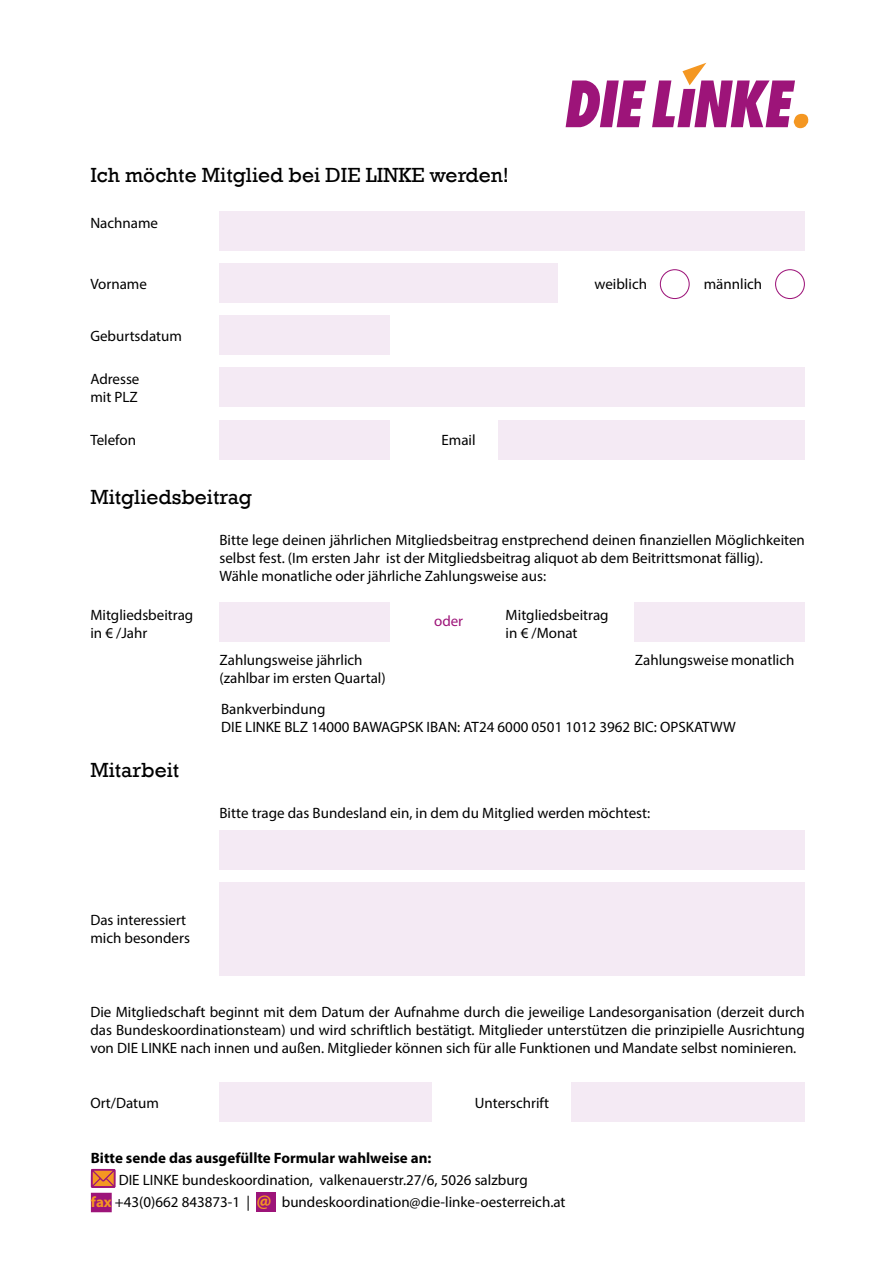
<style>
.page{position:relative;width:893px;height:1263px;background:#fff}
.page>*{position:absolute;margin:0;border:0;box-sizing:border-box;transform-origin:0 0}
.t1{font:21px "Rockwell";color:#000}
.t2{font:15px/18px "Myriad Pro";color:#000}
.t3{font:700 15px "Myriad Pro";color:#000}
.t4{font:15px "Myriad Pro";color:#9d1479}
.s1{font-weight:700;color:#f49722}
.s2{font-weight:700;font-size:19.5px;color:#f49722}
</style>
<div class="page">
<svg style="left:652px;top:63px;width:156px;height:65px"></svg>
<svg style="left:566px;top:81px;width:80px;height:46px"></svg>
<div style="left:220px;top:602px;width:170px;height:39px;background:#f4eaf4"></div>
<div style="left:635px;top:602px;width:170px;height:39px;background:#f4eaf4"></div>
<div style="left:220px;top:212px;width:585px;height:39px;background:#f4eaf4"></div>
<div style="left:220px;top:316px;width:170px;height:39px;background:#f4eaf4"></div>
<div style="left:220px;top:368px;width:585px;height:39px;background:#f4eaf4"></div>
<div style="left:220px;top:420px;width:170px;height:39px;background:#f4eaf4"></div>
<div style="left:498px;top:420px;width:307px;height:39px;background:#f4eaf4"></div>
<div style="left:220px;top:264px;width:338px;height:39px;background:#f4eaf4"></div>
<div style="left:660px;top:269px;width:30px;height:30px;border:1px solid #9d1479;border-radius:50%"></div>
<div style="left:775px;top:269px;width:30px;height:30px;border:1px solid #9d1479;border-radius:50%"></div>
<div style="left:91px;top:1193px;width:21px;height:19px;background:#9d1479"></div>
<svg style="left:90px;top:1168px;width:26px;height:20px"></svg>
<div style="left:256px;top:1192px;width:19px;height:19px;background:#9d1479"></div>
<div style="left:571px;top:1083px;width:234px;height:39px;background:#f4eaf4"></div>
<div style="left:220px;top:1083px;width:212px;height:39px;background:#f4eaf4"></div>
<div style="left:220px;top:882px;width:585px;height:94px;background:#f4eaf4"></div>
<div style="left:220px;top:830px;width:585px;height:40px;background:#f4eaf4"></div>
<h1 class="t1" style="left:90px;top:163px;width:420px">Ich möchte Mitglied bei DIE LINKE werden!</h1>
<p class="t2" style="left:90px;top:214px;width:69px">Nachname</p>
<p class="t2" style="left:90px;top:275px;width:58px">Vorname</p>
<p class="t2" style="left:594px;top:275px;width:54px">weiblich</p>
<p class="t2" style="left:704px;top:275px;width:60px">männlich</p>
<p class="t2" style="left:90px;top:327px;width:93px">Geburtsdatum</p>
<p class="t2" style="left:90px;top:370px;width:51px">Adresse mit PLZ</p>
<p class="t2" style="left:90px;top:431px;width:47px">Telefon</p>
<p class="t2" style="left:441px;top:431px;width:36px">Email</p>
<h1 class="t1" style="left:90px;top:484px;width:163px">Mitgliedsbeitrag</h1>
<p class="t2" style="left:220px;top:530px;width:587px">Bitte lege deinen jährlichen Mitgliedsbeitrag enstprechend deinen finanziellen Möglichkeiten selbst fest. (Im ersten Jahr ist der Mitgliedsbeitrag aliquot ab dem Beitrittsmonat fällig).<br>Wähle monatliche oder jährliche Zahlungsweise aus:</p>
<p class="t2" style="left:90px;top:606px;width:104px">Mitgliedsbeitrag in € /Jahr</p>
<p class="t2" style="left:506px;top:606px;width:104px">Mitgliedsbeitrag in € /Monat</p>
<p class="t2" style="left:220px;top:651px;width:145px">Zahlungsweise jährlich</p>
<p class="t2" style="left:635px;top:651px;width:161px">Zahlungsweise monatlich</p>
<p class="t2" style="left:220px;top:669px;width:168px">(zahlbar im ersten Quartal)</p>
<p class="t4" style="left:434px;top:612px;width:31px">oder</p>
<h1 class="t1" style="left:90px;top:757px;width:90px">Mitarbeit</h1>
<p class="t2" style="left:221px;top:700px;width:516px">Bankverbindung<br>DIE LINKE BLZ 14000 BAWAGPSK IBAN: AT24 6000 0501 1012 3962 BIC: OPSKATWW</p>
<p class="t2" style="left:220px;top:803px;width:432px">Bitte trage das Bundesland ein, in dem du Mitglied werden möchtest:</p>
<p class="t2" style="left:90px;top:911px;width:101px">Das interessiert mich besonders</p>
<p class="t2" style="left:90px;top:1002px;width:716px;text-align:justify">Die Mitgliedschaft beginnt mit dem Datum der Aufnahme durch die jeweilige Landesorganisation (derzeit durch das Bundeskoordinationsteam) und wird schriftlich bestätigt. Mitglieder unterstützen die prinzipielle Ausrichtung von DIE LINKE nach innen und außen. Mitglieder können sich für alle Funktionen und Mandate selbst nominieren.</p>
<p class="t2" style="left:90px;top:1094px;width:70px">Ort/Datum</p>
<p class="t2" style="left:475px;top:1094px;width:76px">Unterschrift</p>
<p class="t3" style="left:91px;top:1148px;width:342px">Bitte sende das ausgefüllte Formular wahlweise an:</p>
<p class="t2" style="left:91px;top:1168px;width:476px;line-height:22.2px;text-indent:28px">DIE LINKE bundeskoordination, valkenauerstr.27/6, 5026 salzburg<br><span class="s1">fax</span> +43(0)662 843873-1 | <span class="s2">@</span> bundeskoordination@die-linke-oesterreich.at</p>
</div>
